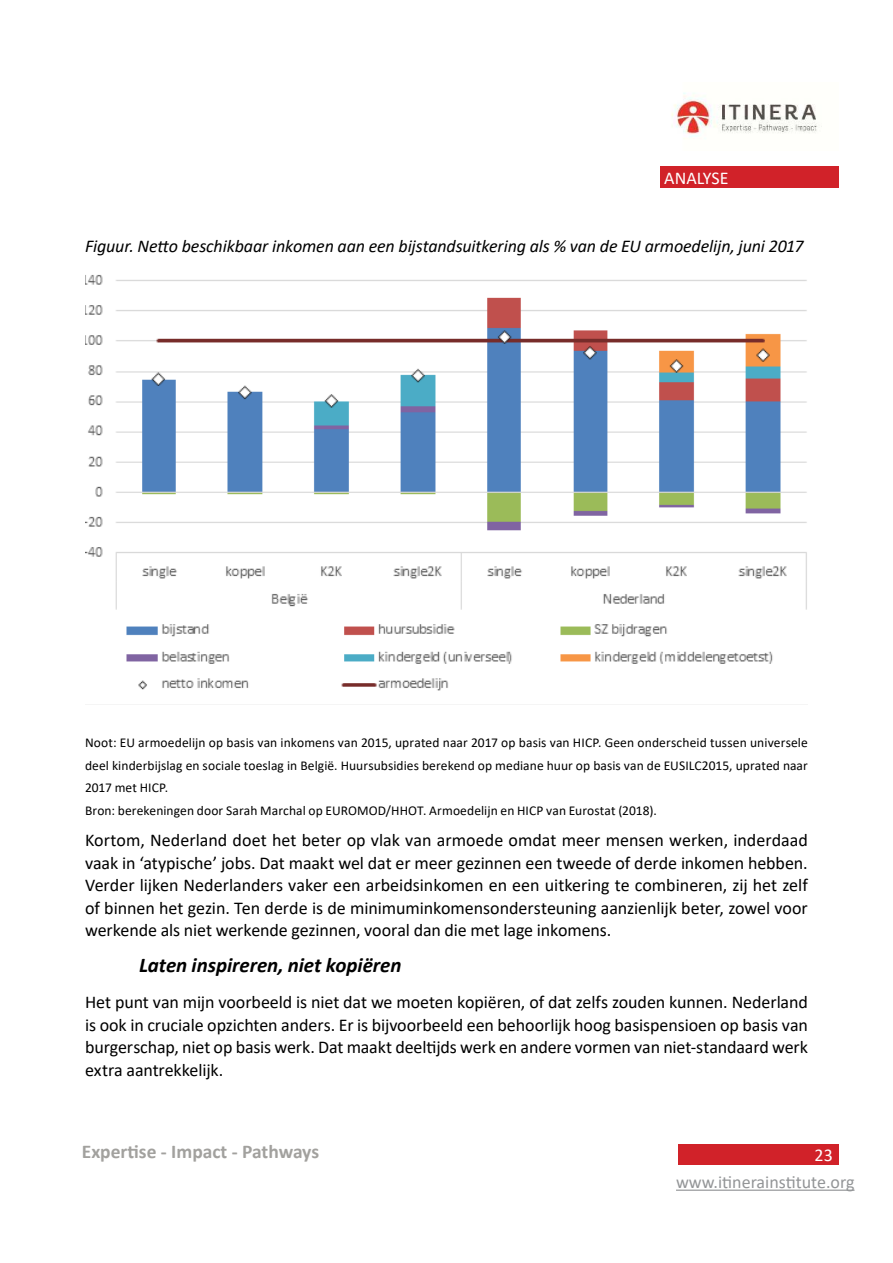
<style>
.page{position:relative;width:893px;height:1263px;background:#fff}
.page>*{position:absolute;margin:0;border:0;box-sizing:border-box;transform-origin:0 0}
.t1{font:italic 700 21px "Calibri";letter-spacing:-.005em;color:#000}
.t2{font:700 19.5px "Calibri";color:#a2a19e}
.t3{font:18px/22.5px "Calibri";letter-spacing:-.01em;color:#000;text-align:justify}
.t4{font:italic 18px "Calibri";letter-spacing:-.01em;color:#000}
.t5{font:18px "Calibri";color:#939597}
.t6{font:18px "Calibri";color:#fff}
.t7{font:13.5px/22.5px "Calibri";letter-spacing:.005em;color:#000}
</style>
<div class="page">
<div style="left:678px;top:1144px;width:161px;height:21px;background:#d12229"></div>
<hr style="left:676px;top:1189px;width:178px;height:2px;background:#939597">
<div style="left:660px;top:166px;width:179px;height:22px;background:#d12229"></div>
<img style="left:671px;top:93px;width:151px;height:46px">
<img style="left:85px;top:275px;width:722px;height:416px">
<p class="t6" style="left:664px;top:167px;width:66px">ANALYSE</p>
<p class="t4" style="left:85px;top:234px;width:720px">Figuur. Netto beschikbaar inkomen aan een bijstandsuitkering als % van de EU armoedelijn, juni 2017</p>
<p class="t7" style="left:85px;top:731px;width:724px">Noot: EU armoedelijn op basis van inkomens van 2015, uprated naar 2017 op basis van HICP. Geen onderscheid tussen universele deel kinderbijslag en sociale toeslag in België. Huursubsidies berekend op mediane huur op basis van de EUSILC2015, uprated naar 2017 met HICP.<br>Bron: berekeningen door Sarah Marchal op EUROMOD/HHOT. Armoedelijn en HICP van Eurostat (2018).</p>
<p class="t3" style="left:85px;top:828px;width:725px">Kortom, Nederland doet het beter op vlak van armoede omdat meer mensen werken, inderdaad vaak in ‘atypische’ jobs. Dat maakt wel dat er meer gezinnen een tweede of derde inkomen hebben.<br>Verder lijken Nederlanders vaker een arbeidsinkomen en een uitkering te combineren, zij het zelf of binnen het gezin. Ten derde is de minimuminkomensondersteuning aanzienlijk beter, zowel voor werkende als niet werkende gezinnen, vooral dan die met lage inkomens.</p>
<p class="t1" style="left:139px;top:957px;width:264px">Laten inspireren, niet kopiëren</p>
<p class="t3" style="left:85px;top:990px;width:724px">Het punt van mijn voorbeeld is niet dat we moeten kopiëren, of dat zelfs zouden kunnen. Nederland is ook in cruciale opzichten anders. Er is bijvoorbeeld een behoorlijk hoog basispensioen op basis van burgerschap, niet op basis werk. Dat maakt deeltijds werk en andere vormen van niet-standaard werk extra aantrekkelijk.</p>
<p class="t2" style="left:82px;top:1138px;width:239px">Expertise - Impact - Pathways</p>
<p class="t6" style="left:814px;top:1142px;width:20px">23</p>
<p class="t5" style="left:676px;top:1170px;width:180px">www.itinerainstitute.org</p>
</div>
